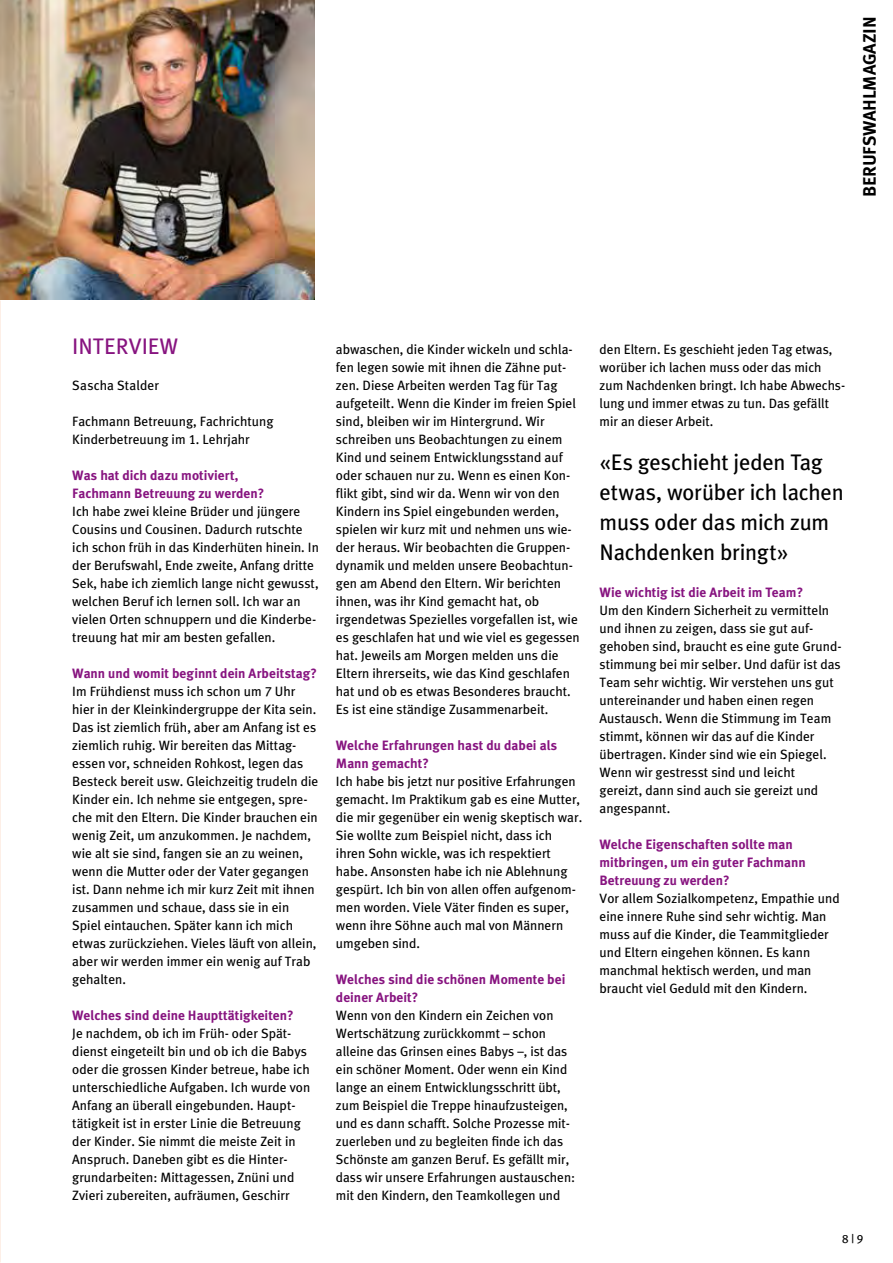
<style>
.page{position:relative;width:893px;height:1263px;background:#fff}
.page>*{position:absolute;margin:0;border:0;box-sizing:border-box;transform-origin:0 0}
.t1{font:22.5px/30px "Meta Mix";letter-spacing:-.01em;color:#000}
.t2{font:22.5px "Meta Mix";color:#871480}
.t3{font:18px "Meta Plus Bold Caps";letter-spacing:-.01em;color:#000}
.t4{font:13.5px/18px "Meta Mix";color:#000}
.t5{font:700 13.5px/18px "Meta Mix";letter-spacing:.005em;color:#871480}
.t6{font:12px "Meta Mix";color:#000}
</style>
<div class="page">
<img style="left:0;top:0;width:315px;height:300px">
<h2 class="t3" style="left:859px;top:197px;width:182px;rotate:-90deg">BERUFSWAHLMAGAZIN</h2>
<h1 class="t2" style="left:72px;top:333px;width:108px">INTERVIEW</h1>
<p class="t4" style="left:72px;top:376px;width:88px">Sascha Stalder</p>
<p class="t4" style="left:72px;top:412px;width:203px">Fachmann Betreuung, Fachrichtung<br>Kinderbetreuung im 1. Lehrjahr</p>
<p class="t5" style="left:72px;top:466px;width:194px">Was hat dich dazu motiviert,<br>Fachmann Betreuung zu werden?</p>
<p class="t4" style="left:72px;top:502px;width:248px">Ich habe zwei kleine Brüder und jüngere Cousins und Cousinen. Dadurch rutschte ich schon früh in das Kinderhüten hinein. In der Berufswahl, Ende zweite, Anfang dritte Sek, habe ich ziemlich lange nicht gewusst, welchen Beruf ich lernen soll. Ich war an vielen Orten schnuppern und die Kinderbe&shy;treuung hat mir am besten gefallen.</p>
<p class="t5" style="left:72px;top:664px;width:246px">Wann und womit beginnt dein Arbeitstag?</p>
<p class="t4" style="left:72px;top:682px;width:248px">Im Frühdienst muss ich schon um 7 Uhr hier in der Kleinkindergruppe der Kita sein.<br>Das ist ziemlich früh, aber am Anfang ist es ziemlich ruhig. Wir bereiten das Mittag&shy;essen vor, schneiden Rohkost, legen das Besteck bereit usw. Gleichzeitig trudeln die Kinder ein. Ich nehme sie entgegen, spre&shy;che mit den Eltern. Die Kinder brauchen ein wenig Zeit, um anzukommen. Je nachdem, wie alt sie sind, fangen sie an zu weinen, wenn die Mutter oder der Vater gegangen ist. Dann nehme ich mir kurz Zeit mit ihnen zusammen und schaue, dass sie in ein Spiel eintauchen. Später kann ich mich etwas zurückziehen. Vieles läuft von allein, aber wir werden immer ein wenig auf Trab gehalten.</p>
<p class="t5" style="left:72px;top:1006px;width:223px">Welches sind deine Haupttätigkeiten?</p>
<p class="t4" style="left:72px;top:1024px;width:239px">Je nachdem, ob ich im Früh- oder Spät&shy;dienst eingeteilt bin und ob ich die Babys oder die grossen Kinder betreue, habe ich unterschiedliche Aufgaben. Ich wurde von Anfang an überall eingebunden. Haupt&shy;tätigkeit ist in erster Linie die Betreuung der Kinder. Sie nimmt die meiste Zeit in Anspruch. Daneben gibt es die Hinter&shy;grundarbeiten: Mittagessen, Znüni und Zvieri zubereiten, aufräumen, Geschirr</p>
<p class="t4" style="left:336px;top:340px;width:245px">abwaschen, die Kinder wickeln und schla&shy;fen legen sowie mit ihnen die Zähne put&shy;zen. Diese Arbeiten werden Tag für Tag aufgeteilt. Wenn die Kinder im freien Spiel sind, bleiben wir im Hintergrund. Wir schreiben uns Beobachtungen zu einem Kind und seinem Entwicklungsstand auf oder schauen nur zu. Wenn es einen Kon&shy;flikt gibt, sind wir da. Wenn wir von den Kindern ins Spiel eingebunden werden, spielen wir kurz mit und nehmen uns wie&shy;der heraus. Wir beobachten die Gruppen&shy;dynamik und melden unsere Beobachtun&shy;gen am Abend den Eltern. Wir berichten ihnen, was ihr Kind gemacht hat, ob irgendetwas Spezielles vorgefallen ist, wie es geschlafen hat und wie viel es gegessen hat. Jeweils am Morgen melden uns die Eltern ihrerseits, wie das Kind geschlafen hat und ob es etwas Besonderes braucht.<br>Es ist eine ständige Zusammenarbeit.</p>
<p class="t5" style="left:336px;top:736px;width:223px">Welche Erfahrungen hast du dabei als<br>Mann gemacht?</p>
<p class="t4" style="left:336px;top:772px;width:248px">Ich habe bis jetzt nur positive Erfahrungen gemacht. Im Praktikum gab es eine Mutter, die mir gegenüber ein wenig skeptisch war.<br>Sie wollte zum Beispiel nicht, dass ich ihren Sohn wickle, was ich respektiert habe. Ansonsten habe ich nie Ablehnung gespürt. Ich bin von allen offen aufgenom&shy;men worden. Viele Väter finden es super, wenn ihre Söhne auch mal von Männern umgeben sind.</p>
<p class="t5" style="left:336px;top:970px;width:231px">Welches sind die schönen Momente bei deiner Arbeit?</p>
<p class="t4" style="left:336px;top:1006px;width:241px">Wenn von den Kindern ein Zeichen von Wertschätzung zurückkommt – schon alleine das Grinsen eines Babys –, ist das ein schöner Moment. Oder wenn ein Kind lange an einem Entwicklungsschritt übt, zum Beispiel die Treppe hinaufzusteigen, und es dann schafft. Solche Prozesse mit&shy;zuerleben und zu begleiten finde ich das Schönste am ganzen Beruf. Es gefällt mir, dass wir unsere Erfahrungen austauschen: mit den Kindern, den Teamkollegen und</p>
<p class="t4" style="left:600px;top:340px;width:246px">den Eltern. Es geschieht jeden Tag etwas, worüber ich lachen muss oder das mich zum Nachdenken bringt. Ich habe Abwechs&shy;lung und immer etwas zu tun. Das gefällt mir an dieser Arbeit.</p>
<h1 class="t1" style="left:600px;top:447px;width:246px">«Es geschieht jeden Tag etwas, worüber ich lachen muss oder das mich zum<br>Nachdenken bringt»</h1>
<p class="t5" style="left:600px;top:583px;width:205px">Wie wichtig ist die Arbeit im Team?</p>
<p class="t4" style="left:600px;top:601px;width:244px">Um den Kindern Sicherheit zu vermitteln und ihnen zu zeigen, dass sie gut auf&shy;gehoben sind, braucht es eine gute Grund&shy;stimmung bei mir selber. Und dafür ist das Team sehr wichtig. Wir verstehen uns gut untereinander und haben einen regen Austausch. Wenn die Stimmung im Team stimmt, können wir das auf die Kinder übertragen. Kinder sind wie ein Spiegel.<br>Wenn wir gestresst sind und leicht<br>gereizt, dann sind auch sie gereizt und angespannt.</p>
<p class="t5" style="left:600px;top:835px;width:208px">Welche Eigenschaften sollte man mitbringen, um ein guter Fachmann<br>Betreuung zu werden?</p>
<p class="t4" style="left:600px;top:889px;width:242px">Vor allem Sozialkompetenz, Empathie und eine innere Ruhe sind sehr wichtig. Man muss auf die Kinder, die Teammitglieder und Eltern eingehen können. Es kann manchmal hektisch werden, und man braucht viel Geduld mit den Kindern.</p>
<p class="t6" style="left:842px;top:1231px;width:22px">8 | 9</p>
</div>
